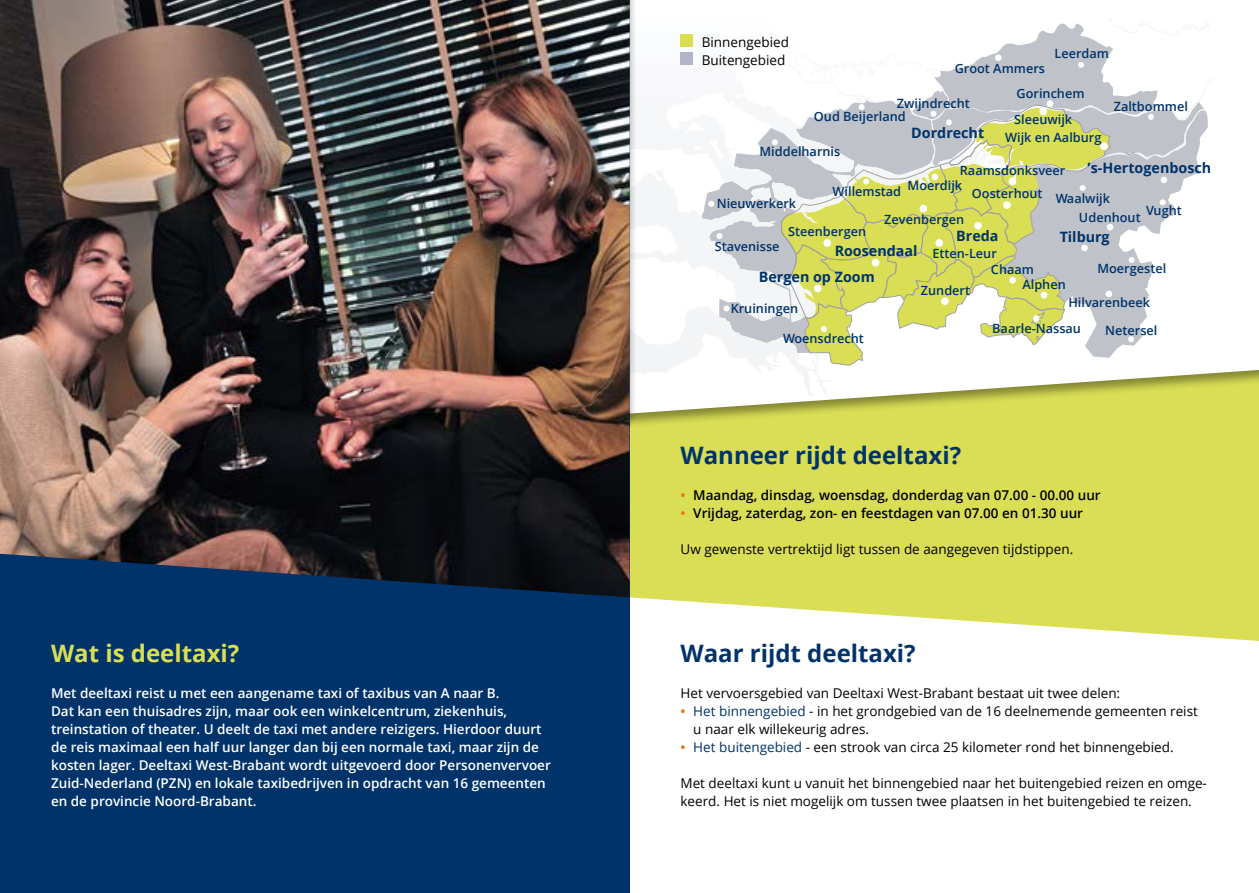
<style>
.page{position:relative;width:1259px;height:893px;background:#fff}
.page>*{position:absolute;margin:0;border:0;box-sizing:border-box;transform-origin:0 0}
.t1{font:700 24px "Open Sans";color:#00336a}
.t2{font:700 24px "Open Sans";color:#d9de55}
.t3{font:700 14.25px "Open Sans";color:#00336a}
.t4{font:13.5px/18px "Open Sans";color:#000}
.t5{font:600 13.5px/18px "Open Sans";color:#fff}
.t6{font:600 13.5px "Open Sans";color:#000}
.t7{font:600 12.75px/14.9px "Open Sans";color:#00336a}
.s1{color:#ee7203}
.s2{font-weight:600;color:#ee7203}
.s3{color:#00336a}
</style>
<div class="page">
<svg style="left:629px;top:522px;width:630px;height:119px;fill:#d9de55"></svg>
<div style="left:0;top:0;width:629px;height:893px;background:#00336a"></div>
<div style="left:0;top:0;width:1259px;height:522px;background:#000;opacity:.4"></div>
<svg style="left:638px;top:0;width:621px;height:424px"></svg>
<svg style="left:702px;top:23px;width:455px;height:81px"></svg>
<svg style="left:998px;top:59px;width:211px;height:300px"></svg>
<svg style="left:1109px;top:18px;width:100px;height:19px"></svg>
<svg style="left:1124px;top:152px;width:11px;height:3px"></svg>
<svg style="left:1078px;top:62px;width:6px;height:6px"></svg>
<svg style="left:1148px;top:114px;width:6px;height:6px"></svg>
<svg style="left:1159px;top:199px;width:6px;height:6px"></svg>
<div style="left:1046px;top:100px;width:7px;height:7px;background:#fff;border-radius:50%"></div>
<div style="left:995px;top:54px;width:6px;height:7px;background:#fff;border-radius:50%"></div>
<div style="left:1160px;top:177px;width:7px;height:6px;background:#fff;border-radius:50%"></div>
<svg style="left:1128px;top:257px;width:6px;height:6px"></svg>
<svg style="left:638px;top:104px;width:472px;height:292px"></svg>
<div style="left:1081px;top:245px;width:7px;height:6px;background:#fff;border-radius:50%"></div>
<div style="left:1105px;top:291px;width:7px;height:6px;background:#fff;border-radius:50%"></div>
<svg style="left:1128px;top:336px;width:6px;height:6px"></svg>
<div style="left:1106px;top:224px;width:7px;height:6px;background:#fff;border-radius:50%"></div>
<div style="left:871px;top:259px;width:8px;height:7px;background:#fff;border-radius:50%"></div>
<div style="left:814px;top:285px;width:7px;height:7px;background:#fff;border-radius:50%"></div>
<div style="left:823px;top:239px;width:8px;height:8px;background:#fff;border-radius:50%"></div>
<div style="left:974px;top:222px;width:8px;height:8px;background:#fff;border-radius:50%"></div>
<div style="left:935px;top:239px;width:8px;height:8px;background:#fff;border-radius:50%"></div>
<div style="left:1100px;top:142px;width:7px;height:8px;background:#fff;border-radius:50%"></div>
<div style="left:941px;top:297px;width:7px;height:8px;background:#fff;border-radius:50%"></div>
<div style="left:919px;top:205px;width:8px;height:7px;background:#fff;border-radius:50%"></div>
<div style="left:1003px;top:201px;width:7px;height:8px;background:#fff;border-radius:50%"></div>
<div style="left:1008px;top:177px;width:8px;height:8px;background:#fff;border-radius:50%"></div>
<div style="left:1039px;top:108px;width:8px;height:7px;background:#fff;border-radius:50%"></div>
<div style="left:931px;top:174px;width:7px;height:6px;background:#fff;border-radius:50%"></div>
<div style="left:680px;top:52px;width:13px;height:13px;background:#b1b4cb"></div>
<div style="left:680px;top:34px;width:13px;height:13px;background:#d9de55"></div>
<img style="left:0;top:0;width:629px;height:597px">
<h1 class="t2" style="left:51px;top:636px;width:190px">Wat is deeltaxi?</h1>
<p class="t5" style="left:51px;top:684px;width:501px">Met deeltaxi reist u met een aangename taxi of taxibus van A naar B.<br>Dat kan een thuisadres zijn, maar ook een winkelcentrum, ziekenhuis, treinstation of theater. U deelt de taxi met andere reizigers. Hierdoor duurt de reis maximaal een half uur langer dan bij een normale taxi, maar zijn de kosten lager. Deeltaxi West-Brabant wordt uitgevoerd door Personenvervoer Zuid-Nederland (PZN) en lokale taxibedrijven in opdracht van 16 gemeenten en de provincie Noord-Brabant.</p>
<p class="t4" style="left:702px;top:33px;width:89px">Binnengebied<br>Buitengebied</p>
<p class="t7" style="left:954px;top:61px;width:92px">Groot Ammers</p>
<p class="t7" style="left:1054px;top:46px;width:56px">Leerdam</p>
<p class="t7" style="left:896px;top:95px;width:74px">Zwijndrecht</p>
<p class="t7" style="left:814px;top:108px;width:93px">Oud Beijerland</p>
<p class="t7" style="left:759px;top:143px;width:82px">Middelharnis</p>
<p class="t3" style="left:911px;top:123px;width:74px">Dordrecht</p>
<p class="t7" style="left:1016px;top:86px;width:69px">Gorinchem</p>
<p class="t7" style="left:1014px;top:112px;width:60px">Sleeuwijk</p>
<p class="t7" style="left:1005px;top:130px;width:98px">Wijk en Aalburg</p>
<p class="t7" style="left:1113px;top:99px;width:76px">Zaltbommel</p>
<p class="t3" style="left:1087px;top:157px;width:125px">’s-Hertogenbosch</p>
<p class="t7" style="left:907px;top:163px;width:159px;text-indent:52px">Raamsdonksveer<br>Moerdijk</p>
<p class="t3" style="left:956px;top:225px;width:44px">Breda</p>
<p class="t7" style="left:832px;top:184px;width:70px">Willemstad</p>
<p class="t7" style="left:972px;top:185px;width:72px">Oosterhout</p>
<p class="t7" style="left:1055px;top:191px;width:56px">Waalwijk</p>
<p class="t7" style="left:716px;top:196px;width:81px">Nieuwerkerk</p>
<p class="t7" style="left:1079px;top:209px;width:63px">Udenhout</p>
<p class="t7" style="left:1146px;top:203px;width:37px">Vught</p>
<p class="t7" style="left:884px;top:211px;width:82px">Zevenbergen</p>
<p class="t7" style="left:788px;top:224px;width:79px">Steenbergen</p>
<p class="t3" style="left:1059px;top:226px;width:52px">Tilburg</p>
<p class="t7" style="left:714px;top:238px;width:66px">Stavenisse</p>
<p class="t3" style="left:834px;top:240px;width:84px">Roosendaal</p>
<p class="t7" style="left:932px;top:246px;width:66px">Etten-Leur</p>
<p class="t3" style="left:759px;top:267px;width:117px">Bergen op Zoom</p>
<p class="t7" style="left:730px;top:301px;width:69px">Kruiningen</p>
<p class="t7" style="left:783px;top:330px;width:82px">Woensdrecht</p>
<p class="t7" style="left:921px;top:283px;width:51px">Zundert</p>
<p class="t7" style="left:1022px;top:262px;width:45px;line-height:14.2px;text-indent:-31px">Chaam<br>Alphen</p>
<p class="t7" style="left:1097px;top:261px;width:70px">Moergestel</p>
<p class="t7" style="left:1105px;top:289px;width:54px;line-height:27.2px;text-indent:-37px">Hilvarenbeek<br>Netersel</p>
<p class="t7" style="left:992px;top:321px;width:90px">Baarle-Nassau</p>
<h1 class="t1" style="left:680px;top:438px;width:282px">Wanneer rijdt deeltaxi?</h1>
<p class="t6" style="left:680px;top:486px;width:422px"><span class="s1">•</span> Maandag, dinsdag, woensdag, donderdag van 07.00 - 00.00 uur</p>
<p class="t6" style="left:680px;top:504px;width:404px"><span class="s1">•</span> Vrijdag, zaterdag, zon- en feestdagen van 07.00 en 01.30 uur</p>
<p class="t4" style="left:680px;top:540px;width:394px">Uw gewenste vertrektijd ligt tussen de aangegeven tijdstippen.</p>
<h1 class="t1" style="left:680px;top:636px;width:237px">Waar rijdt deeltaxi?</h1>
<p class="t4" style="left:680px;top:684px;width:441px">Het vervoersgebied van Deeltaxi West-Brabant bestaat uit twee delen:</p>
<p class="t4" style="left:693px;top:702px;width:506px;text-indent:-13px"><span class="s2">•</span> <span class="s3">Het binnengebied</span> - in het grondgebied van de 16 deelnemende gemeenten reist u naar elk willekeurig adres.</p>
<p class="t4" style="left:680px;top:738px;width:495px"><span class="s2">•</span> <span class="s3">Het buitengebied</span> - een strook van circa 25 kilometer rond het binnengebied.</p>
<p class="t4" style="left:680px;top:774px;width:528px">Met deeltaxi kunt u vanuit het binnengebied naar het buitengebied reizen en omge&shy;keerd. Het is niet mogelijk om tussen twee plaatsen in het buitengebied te reizen.</p>
</div>
